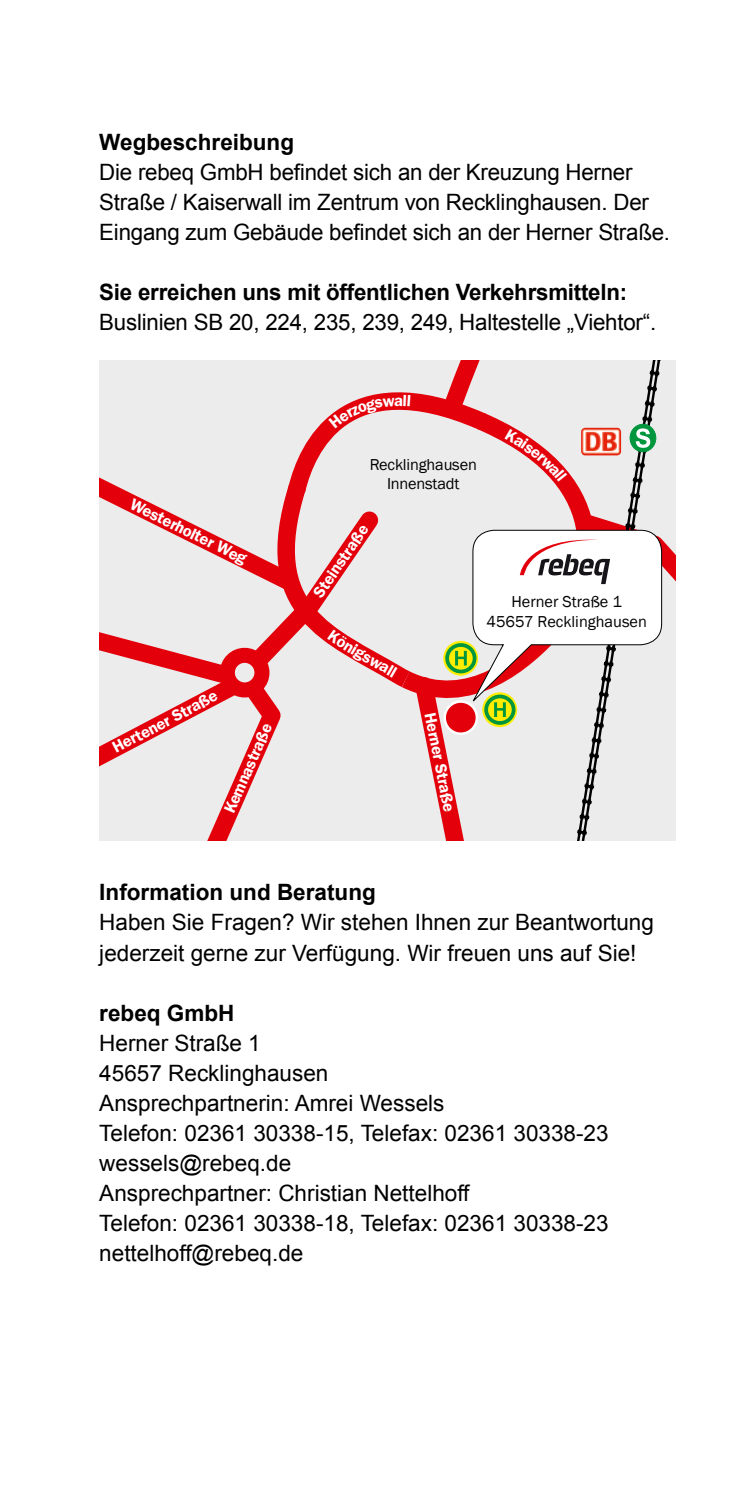
<style>
.page{position:relative;width:745px;height:1489px;background:#fff}
.page>*{position:absolute;margin:0;border:0;box-sizing:border-box;transform-origin:0 0}
.t1{font:22.5px/30px "Arial";color:#000}
.t2{font:700 22.5px "Arial";letter-spacing:-.01em;color:#000}
.t3{font:600 16.25px "Franklin Gothic";color:#fff}
.t4{font:16.25px/19.5px "Franklin Gothic";color:#000;text-align:center}
</style>
<div class="page">
<svg style="left:99px;top:360px;width:576px;height:480px;background:#e8cecd"></svg>
<p class="t2" style="left:99px;top:127px;width:196px">Wegbeschreibung</p>
<p class="t1" style="left:99px;top:157px;width:572px">Die rebeq GmbH befindet sich an der Kreuzung Herner<br>Straße / Kaiserwall im Zentrum von Recklinghausen. Der<br>Eingang zum Gebäude befindet sich an der Herner Straße.</p>
<p class="t2" style="left:99px;top:277px;width:529px">Sie erreichen uns mit öffentlichen Verkehrsmitteln:</p>
<p class="t1" style="left:99px;top:307px;width:558px">Buslinien SB 20, 224, 235, 239, 249, Haltestelle „Viehtor“.</p>
<p class="t3" style="left:394px;top:391px;width:10px">a</p>
<p class="t3" style="left:135px;top:494px;width:129px;rotate:26deg">Westerholter Weg</p>
<p class="t3" style="left:109px;top:740px;width:118px;rotate:-28deg">Hertener Straße</p>
<p class="t3" style="left:219px;top:808px;width:98px;rotate:-66deg">Kemnastraße</p>
<p class="t4" style="left:369px;top:455px;width:108px">Recklinghausen<br>Innenstadt</p>
<p class="t3" style="left:309px;top:590px;width:86px;rotate:-56deg">Steinstraße</p>
<p class="t4" style="left:486px;top:592px;width:162px">Herner Straße 1<br>45657 Recklinghausen</p>
<p class="t3" style="left:439px;top:710px;width:102px;rotate:79deg">Herner Straße</p>
<p class="t2" style="left:99px;top:877px;width:278px">Information und Beratung</p>
<p class="t1" style="left:99px;top:907px;width:556px">Haben Sie Fragen? Wir stehen Ihnen zur Beantwortung jederzeit gerne zur Verfügung. Wir freuen uns auf Sie!</p>
<p class="t2" style="left:99px;top:997px;width:137px">rebeq GmbH</p>
<p class="t1" style="left:99px;top:1027px;width:510px">Herner Straße 1<br>45657 Recklinghausen<br>Ansprechpartnerin: Amrei Wessels<br>Telefon: 02361 30338-15, Telefax: 02361 30338-23 wessels@rebeq.de<br>Ansprechpartner: Christian Nettelhoff<br>Telefon: 02361 30338-18, Telefax: 02361 30338-23 nettelhoff@rebeq.de</p>
</div>
